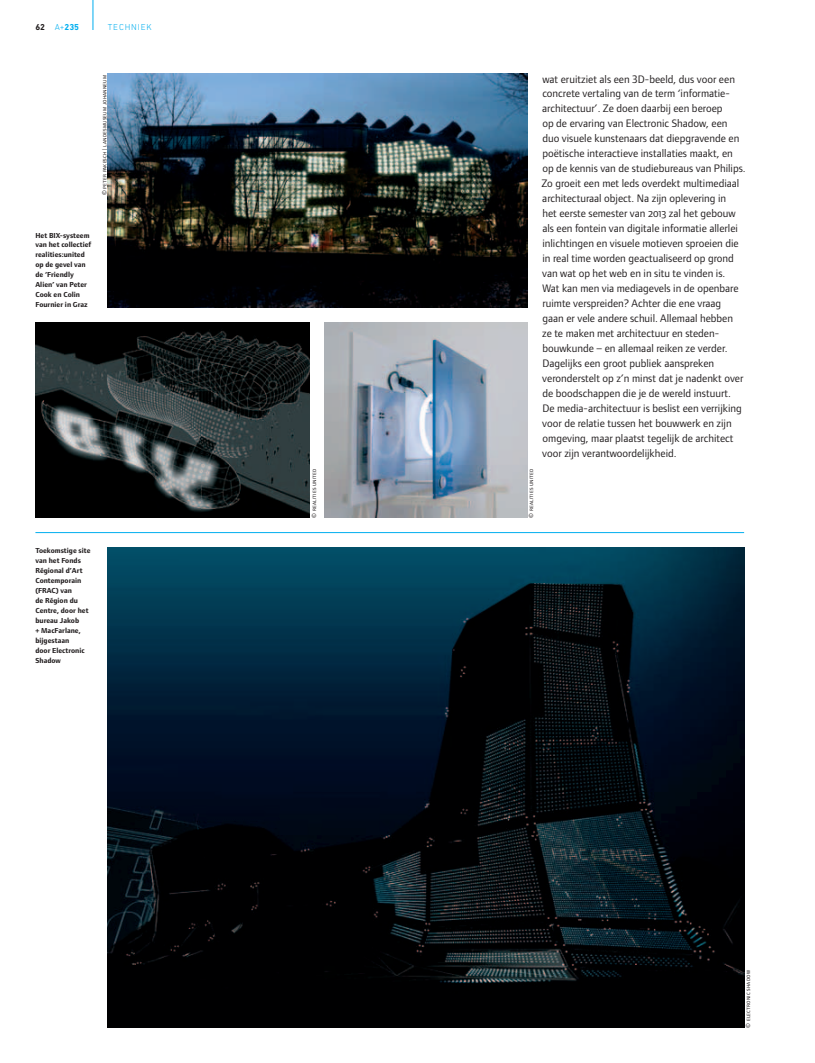
<style>
.page{position:relative;width:815px;height:1063px;background:#fff}
.page>*{position:absolute;margin:0;border:0;box-sizing:border-box;transform-origin:0 0}
.t1{font:11.25px/15px "Foundry Form Sans Book OSF";color:#231f20}
.t2{font:300 8.75px "DIN Next LT Pro";letter-spacing:.1em;color:#00aeef}
.t3{font:700 8.75px "DIN Next LT Pro";color:#00aeef}
.t4{font:700 7.5px/10px "Foundry Form Sans";color:#231f20}
.t5{font:6.25px "Foundry Form Sans Book SC";letter-spacing:.025em;color:#231f20}
.s1{color:#231f20}
.s2{font-weight:300}
.s3{font-family:"Foundry Form Sans"}
</style>
<div class="page">
<hr style="left:93px;top:0;width:1px;height:30px;background:#00aeef">
<img style="left:108px;top:548px;width:636px;height:479px">
<hr style="left:35px;top:532px;width:709px;height:1px;background:#00aeef">
<img style="left:108px;top:74px;width:419px;height:234px">
<img style="left:35px;top:323px;width:275px;height:194px">
<img style="left:325px;top:322px;width:202px;height:195px">
<p class="t3" style="left:35px;top:22px;width:45px"><span class="s1">62</span> <span class="s2">A+</span>235</p>
<p class="t2" style="left:108px;top:22px;width:46px">TECHNIEK</p>
<p class="t5" style="left:101px;top:195px;width:122px;rotate:-90deg">© peter pakesch <span class="s3">|</span> landesmuseum johanneum</p>
<p class="t4" style="left:35px;top:230px;width:58px">Het BIX-systeem van het collectief realities:united op de gevel van de ‘Friendly<br>Alien’ van Peter<br>Cook en Colin<br>Fournier in Graz</p>
<p class="t4" style="left:35px;top:546px;width:57px">Toekomstige site van het Fonds<br>Régional d’Art<br>Contemporain (FRAC) van<br>de Région du<br>Centre, door het bureau Jakob<br>+ MacFarlane, bijgestaan<br>door Electronic<br>Shadow</p>
<p class="t5" style="left:310px;top:518px;width:50px;rotate:-90deg">© realities united</p>
<p class="t5" style="left:528px;top:518px;width:50px;rotate:-90deg">© realities united</p>
<p class="t1" style="left:541px;top:71px;width:206px">wat eruitziet als een <span class="s3">3D</span>-beeld, dus voor een concrete vertaling van de term ‘informatie&shy;architectuur’. Ze doen daarbij een beroep<br>op de ervaring van Electronic Shadow, een duo visuele kunstenaars dat diepgravende en poëtische interactieve installaties maakt, en op de kennis van de studiebureaus van Philips.<br>Zo groeit een met leds overdekt multimediaal architecturaal object. Na zijn oplevering in<br>het eerste semester van 2013 zal het gebouw als een fontein van digitale informatie allerlei inlichtingen en visuele motieven sproeien die in real time worden geactualiseerd op grond van wat op het web en in situ te vinden is.<br>Wat kan men via mediagevels in de openbare ruimte verspreiden? Achter die ene vraag<br>gaan er vele andere schuil. Allemaal hebben<br>ze te maken met architectuur en steden&shy;bouwkunde – en allemaal reiken ze verder.<br>Dagelijks een groot publiek aanspreken veronderstelt op z’n minst dat je nadenkt over de boodschappen die je de wereld instuurt.<br>De media-architectuur is beslist een verrijking voor de relatie tussen het bouwwerk en zijn omgeving, maar plaatst tegelijk de architect voor zijn verantwoordelijkheid.</p>
<p class="t5" style="left:745px;top:1028px;width:59px;rotate:-90deg">© electronic shadow</p>
</div>
